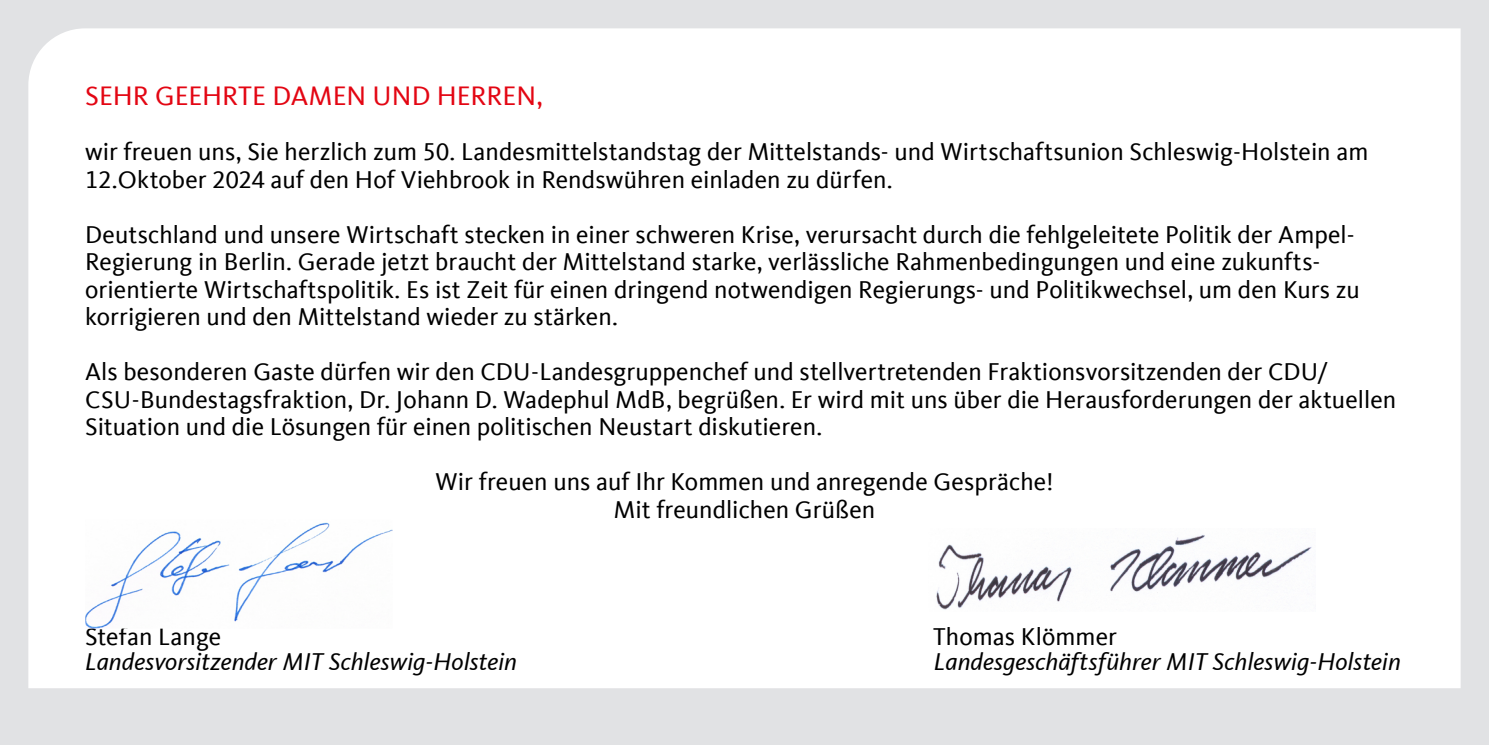
<style>
.page{position:relative;width:1489px;height:745px;background:#fff}
.page>*{position:absolute;margin:0;border:0;box-sizing:border-box;transform-origin:0 0}
.t1{font:27.5px "CDU Kievit Tab";letter-spacing:.005em;color:#e30613}
.t2{font:25px/27.5px "CDU Kievit Tab";color:#000}
.t3{font:italic 25px "CDU Kievit Tab";color:#000}
</style>
<div class="page">
<div style="left:0;top:0;width:1488px;height:744px;background:#e1e2e4"></div>
<div style="left:28px;top:28px;width:1432px;height:659px;background:#fff"></div>
<img style="left:928px;top:528px;width:387px;height:83px">
<img style="left:85px;top:519px;width:307px;height:109px">
<p class="t1" style="left:85px;top:80px;width:459px">SEHR GEEHRTE DAMEN UND HERREN,</p>
<p class="t2" style="left:85px;top:138px;width:1284px">wir freuen uns, Sie herzlich zum 50. Landesmittelstandstag der Mittelstands- und Wirtschaftsunion Schleswig-Holstein am<br>12.Oktober 2024 auf den Hof Viehbrook in Rendswühren einladen zu dürfen.</p>
<p class="t2" style="left:85px;top:220px;width:1276px">Deutschland und unsere Wirtschaft stecken in einer schweren Krise, verursacht durch die fehlgeleitete Politik der Ampel-Regierung in Berlin. Gerade jetzt braucht der Mittelstand starke, verlässliche Rahmenbedingungen und eine zukunfts&shy;orientierte Wirtschaftspolitik. Es ist Zeit für einen dringend notwendigen Regierungs- und Politikwechsel, um den Kurs zu korrigieren und den Mittelstand wieder zu stärken.</p>
<p class="t2" style="left:85px;top:358px;width:1312px">Als besonderen Gaste dürfen wir den CDU-Landesgruppenchef und stellvertretenden Fraktionsvorsitzenden der CDU/<br>CSU-Bundestagsfraktion, Dr. Johann D. Wadephul MdB, begrüßen. Er wird mit uns über die Herausforderungen der aktuellen<br>Situation und die Lösungen für einen politischen Neustart diskutieren.</p>
<p class="t2" style="left:435px;top:468px;width:619px;text-align:center">Wir freuen uns auf Ihr Kommen und anregende Gespräche!<br>Mit freundlichen Grüßen</p>
<p class="t2" style="left:85px;top:623px;width:138px">Stefan Lange</p>
<p class="t2" style="left:933px;top:623px;width:185px">Thomas Klömmer</p>
<p class="t3" style="left:85px;top:646px;width:433px">Landesvorsitzender MIT Schleswig-Holstein</p>
<p class="t3" style="left:933px;top:646px;width:468px">Landesgeschäftsführer MIT Schleswig-Holstein</p>
</div>
